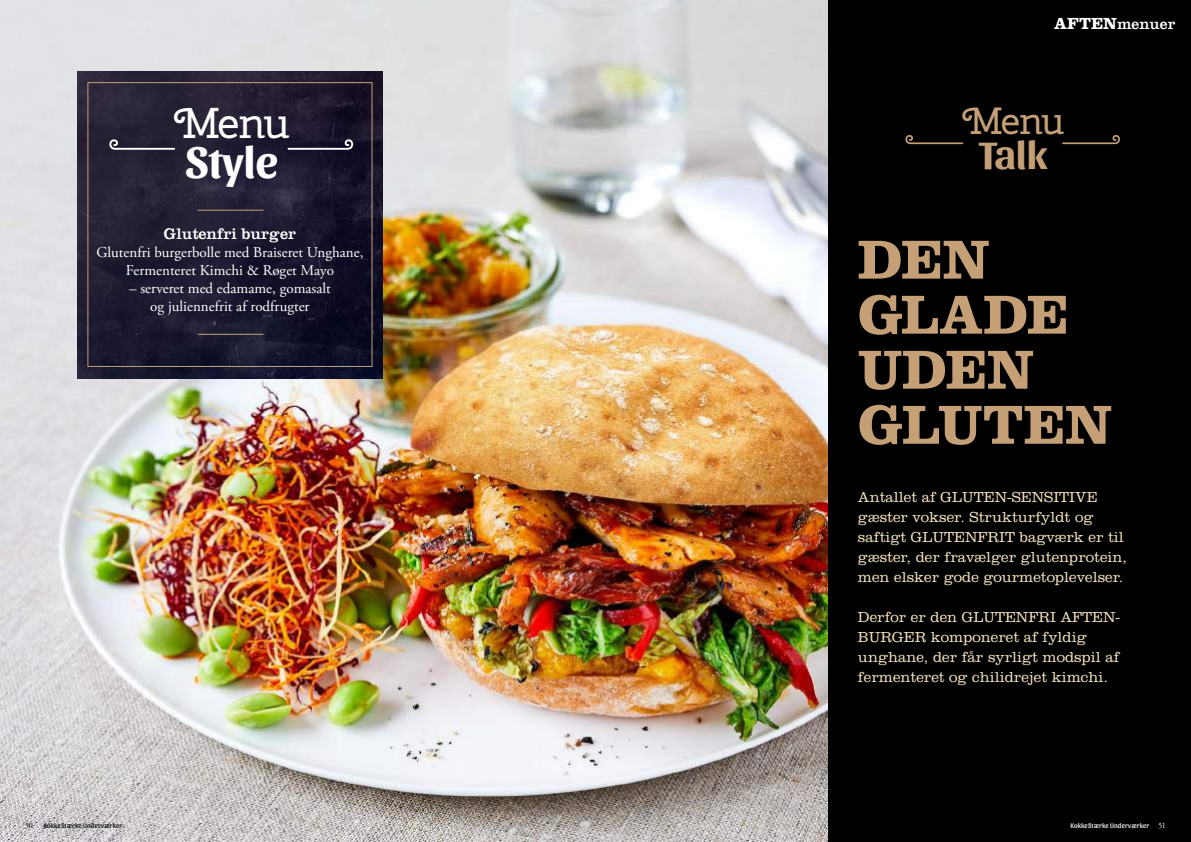
<style>
.page{position:relative;width:1191px;height:842px;background:#fff}
.page>*{position:absolute;margin:0;border:0;box-sizing:border-box;transform-origin:0 0}
.t1{font:700 57px/55px "Clarendon";color:#c5a077}
.t2{font:700 45.5px "Sansita";letter-spacing:-.01em;color:#fff}
.t3{font:43px "Cherry Swash";color:#fff}
.t4{font:700 40.1px "Sansita";color:#c5a077}
.t5{font:37.8px "Cherry Swash";color:#c5a077}
.t6{font:16px "Clarendon";color:#fff}
.t7{font:15.4px "Clarendon";color:#fff}
.t8{font:300 15px/20px "Clarendon";color:#f5e4bf}
.t9{font:15px/18px "Adobe Garamond Pro";color:#fff;text-align:center}
.t10{font:8px "Adobe Garamond Pro";color:#000}
.t11{font:7px "Sansita";letter-spacing:.02em;color:#fff}
.t12{font:7px "Sansita";letter-spacing:.02em;color:#000}
.s1{font-weight:700;font-size:16.7px}
.s2{font-family:"Adobe Garamond Pro";font-size:8px}
</style>
<div class="page">
<img style="left:0;top:0;width:828px;height:842px">
<div style="left:828px;top:0;width:363px;height:842px;background:#000"></div>
<svg style="left:905px;top:135px;width:59px;height:10px"></svg>
<svg style="left:1062px;top:135px;width:58px;height:10px"></svg>
<img style="left:77px;top:72px;width:306px;height:306px">
<div style="left:87px;top:82px;width:285px;height:285px;border:1px solid #c5a077"></div>
<svg style="left:109px;top:138px;width:67px;height:13px"></svg>
<svg style="left:286px;top:138px;width:67px;height:13px"></svg>
<hr style="left:198px;top:210px;width:65px;height:1px;background:#c5a077">
<hr style="left:198px;top:334px;width:65px;height:1px;background:#c5a077">
<h3 class="t3" style="left:174px;top:95px;width:117px">Menu</h3>
<h2 class="t2" style="left:185px;top:136px;width:94px">Style</h2>
<p class="t6" style="left:164px;top:224px;width:134px">Glutenfri burger</p>
<p class="t9" style="left:96px;top:244px;width:268px">Glutenfri burgerbolle med Braiseret Unghane,<br>Fermenteret Kimchi &amp; Røget Mayo</p>
<p class="t9" style="left:129px;top:280px;width:203px">– serveret med edamame, gomasalt og juliennefrit af rodfrugter</p>
<p class="t7" style="left:1054px;top:14px;width:123px"><span class="s1">AFTEN</span>menuer</p>
<h3 class="t5" style="left:962px;top:96px;width:103px">Menu</h3>
<h3 class="t4" style="left:979px;top:132px;width:70px">Talk</h3>
<h1 class="t1" style="left:858px;top:231px;width:256px">DEN<br>GLADE<br>UDEN<br>GLUTEN</h1>
<p class="t8" style="left:858px;top:486px;width:271px">Antallet af GLUTEN-SENSITIVE gæster vokser. Strukturfyldt og saftigt GLUTENFRIT bagværk er til gæster, der fravælger glutenprotein, men elsker gode gourmetoplevelser.</p>
<p class="t8" style="left:858px;top:606px;width:264px">Derfor er den GLUTENFRI AFTEN-<br>BURGER komponeret af fyldig unghane, der får syrligt modspil af fermenteret og chilidrejet kimchi.</p>
<p class="t10" style="left:25px;top:821px;width:9px">50</p>
<p class="t12" style="left:43px;top:822px;width:80px">KokkeStærke Underværker</p>
<p class="t11" style="left:1070px;top:822px;width:97px">KokkeStærke Underværker <span class="s2">51</span></p>
</div>
